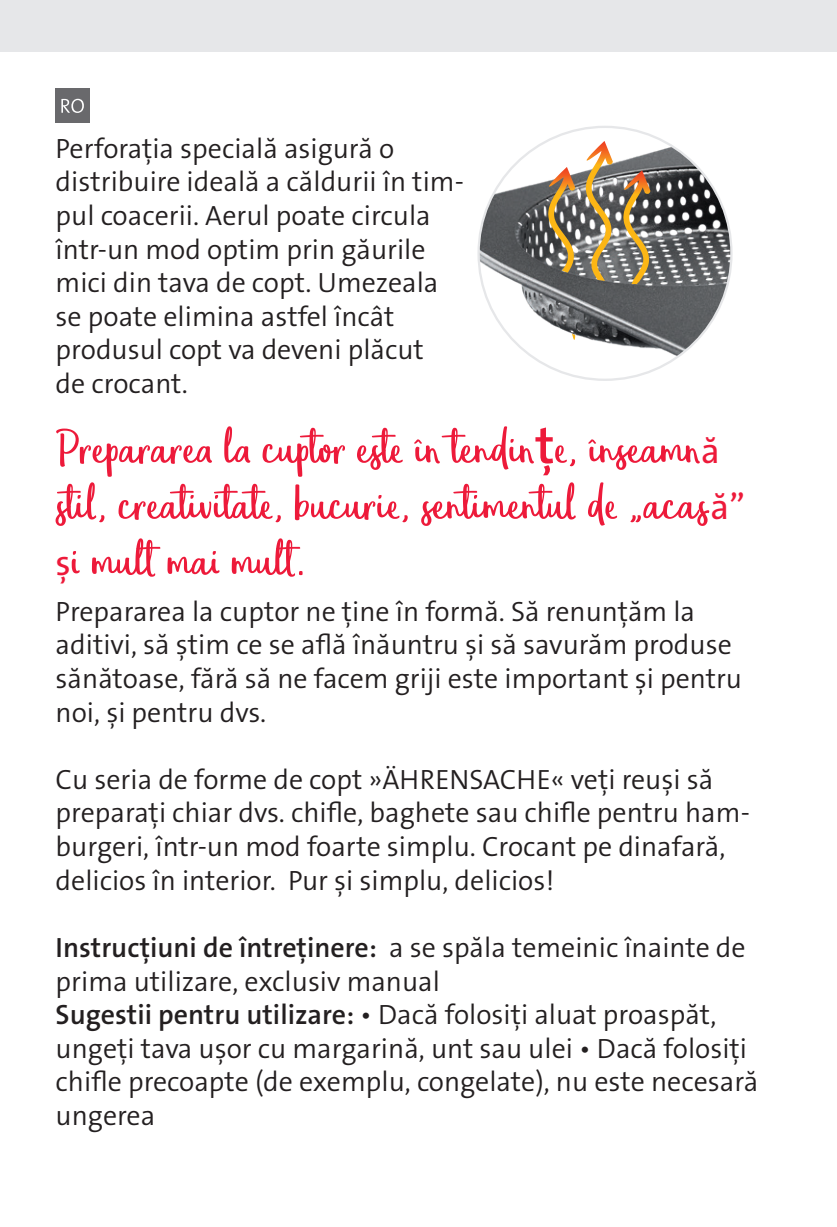
<style>
.page{position:relative;width:837px;height:1227px;background:#fff}
.page>*{position:absolute;margin:0;border:0;box-sizing:border-box;transform-origin:0 0}
.t1{font:52px/56px "Eufoniem One";color:#ed1a3a}
.t2{font:300 28px/33.6px "The Sans B W4";color:#231f20}
.t3{font:600 28px "The Sans B W6";color:#231f20}
.s1{font-family:"The Sans B W6";font-weight:600}
.s2{font-family:"The Sans B W5 Plain";font-size:36px}
.s3{font-family:"The Sans B W4";font-weight:300}
</style>
<div class="page">
<div style="left:56px;top:89px;width:34px;height:34px;background:#69696c"></div>
<svg style="left:61px;top:99px;width:23px;height:14px"></svg>
<div style="left:0;top:0;width:837px;height:52px;background:#e6e7e9"></div>
<img style="left:479px;top:127px;width:252px;height:253px;border-radius:126px">
<svg style="left:546px;top:167px;width:29px;height:106px;background:#9b8664"></svg>
<svg style="left:584px;top:141px;width:29px;height:140px"></svg>
<svg style="left:621px;top:170px;width:29px;height:114px;background:#9a8563"></svg>
<svg style="left:572px;top:333px;width:3px;height:7px"></svg>
<p class="t2" style="left:56px;top:132px;width:410px">Perforaţia specială asigură o distribuire ideală a căldurii în tim&shy;pul coacerii. Aerul poate circula într-un mod optim prin găurile mici din tava de copt. Umezeala se poate elimina astfel încât produsul copt va deveni plăcut<br>de crocant.</p>
<h1 class="t1" style="left:56px;top:423px;width:691px">Prepararea la cuptor este în tendin<span class="s1">ţ</span>e, înseamn<span class="s2">ă </span>stil, creativitate, bucurie, sentimentul de „acas<span class="s2">ă” ş</span>i mult mai mult.</h1>
<p class="t2" style="left:56px;top:594px;width:688px">Prepararea la cuptor ne ţine în formă. Să renunţăm la aditivi, să ştim ce se află înăuntru şi să savurăm produse sănătoase, fără să ne facem griji este important şi pentru noi, şi pentru dvs.</p>
<p class="t2" style="left:56px;top:762px;width:696px">Cu seria de forme de copt »ÄHRENSACHE« veţi reuşi să preparaţi chiar dvs. chifle, baghete sau chifle pentru ham&shy;burgeri, într-un mod foarte simplu. Crocant pe dinafară, delicios în interior. Pur şi simplu, delicios!</p>
<p class="t3" style="left:56px;top:929px;width:692px">Instrucţiuni de întreţinere: <span class="s3">a se spăla temeinic înainte de</span></p>
<p class="t2" style="left:56px;top:964px;width:704px">prima utilizare, exclusiv manual<br><span class="s1">Sugestii pentru utilizare:</span> • Dacă folosiţi aluat proaspăt, ungeţi tava uşor cu margarină, unt sau ulei • Dacă folosiţi chifle precoapte (de exemplu, congelate), nu este necesară ungerea</p>
</div>
